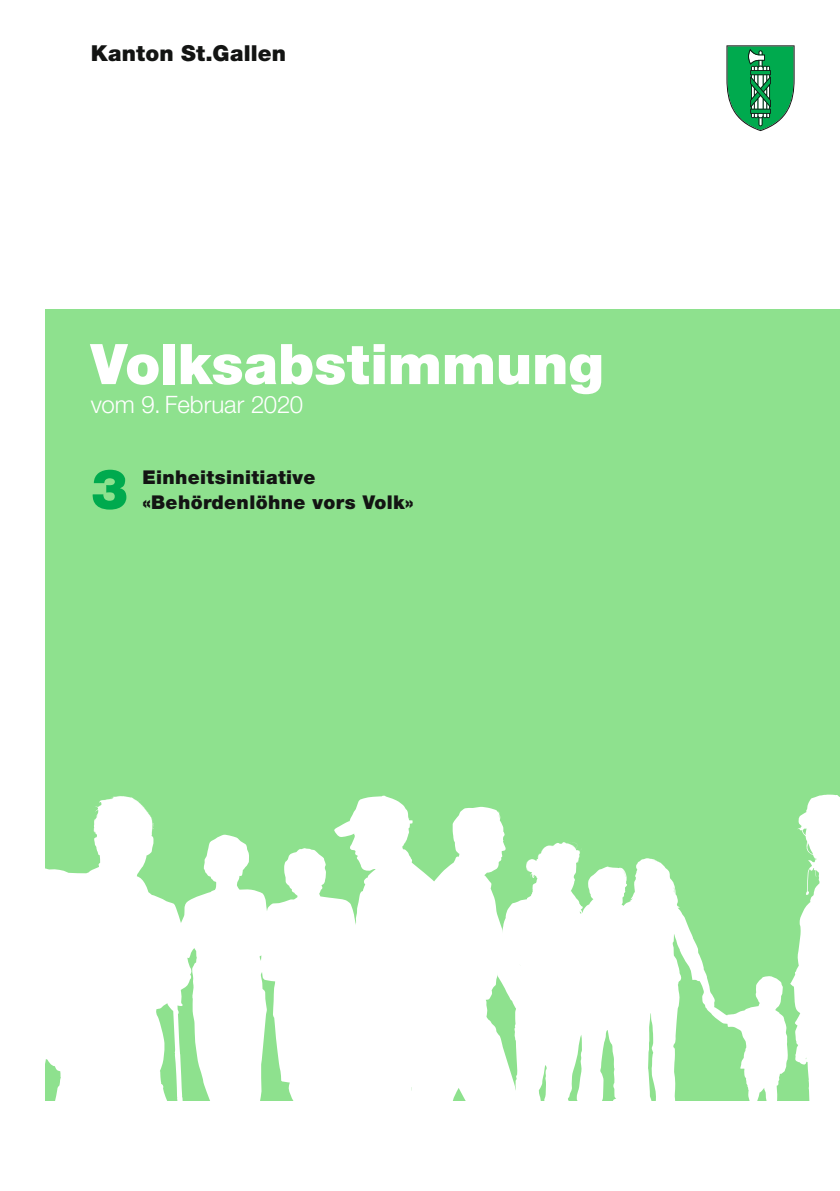
<style>
.page{position:relative;width:840px;height:1191px;background:#fff}
.page>*{position:absolute;margin:0;border:0;box-sizing:border-box;transform-origin:0 0}
.t1{font:900 56px "Helvetica Neue LT";color:#fff}
.t2{font:900 56px "Helvetica Neue LT";color:#00aa4e}
.t3{font:300 24px "Helvetica Neue LT";color:#fff}
.t4{font:900 22px "Helvetica Neue LT";letter-spacing:.01em;color:#131413}
.t5{font:900 19px/25px "Helvetica Neue LT";letter-spacing:.02em;color:#131413}
</style>
<div class="page">
<div style="left:45px;top:309px;width:794px;height:791px;background:#8ee18e"></div>
<svg style="left:45px;top:796px;width:118px;height:305px;fill:#fff"></svg>
<svg style="left:787px;top:794px;width:52px;height:307px"></svg>
<svg style="left:447px;top:806px;width:58px;height:295px;background:#f5fcf5"></svg>
<svg style="left:163px;top:834px;width:125px;height:267px;fill:#fff"></svg>
<svg style="left:496px;top:841px;width:90px;height:260px"></svg>
<svg style="left:586px;top:858px;width:201px;height:243px;fill:#fff"></svg>
<svg style="left:288px;top:795px;width:159px;height:306px;fill:#fff"></svg>
<svg style="left:726px;top:45px;width:68px;height:86px"></svg>
<p class="t4" style="left:91px;top:40px;width:196px">Kanton St.Gallen</p>
<h1 class="t1" style="left:91px;top:331px;width:514px">Volksabstimmung</h1>
<p class="t3" style="left:91px;top:390px;width:214px">vom 9. Februar 2020</p>
<h1 class="t2" style="left:91px;top:456px;width:39px">3</h1>
<p class="t5" style="left:142px;top:465px;width:272px">Einheitsinitiative «Behördenlöhne vors Volk»</p>
</div>
